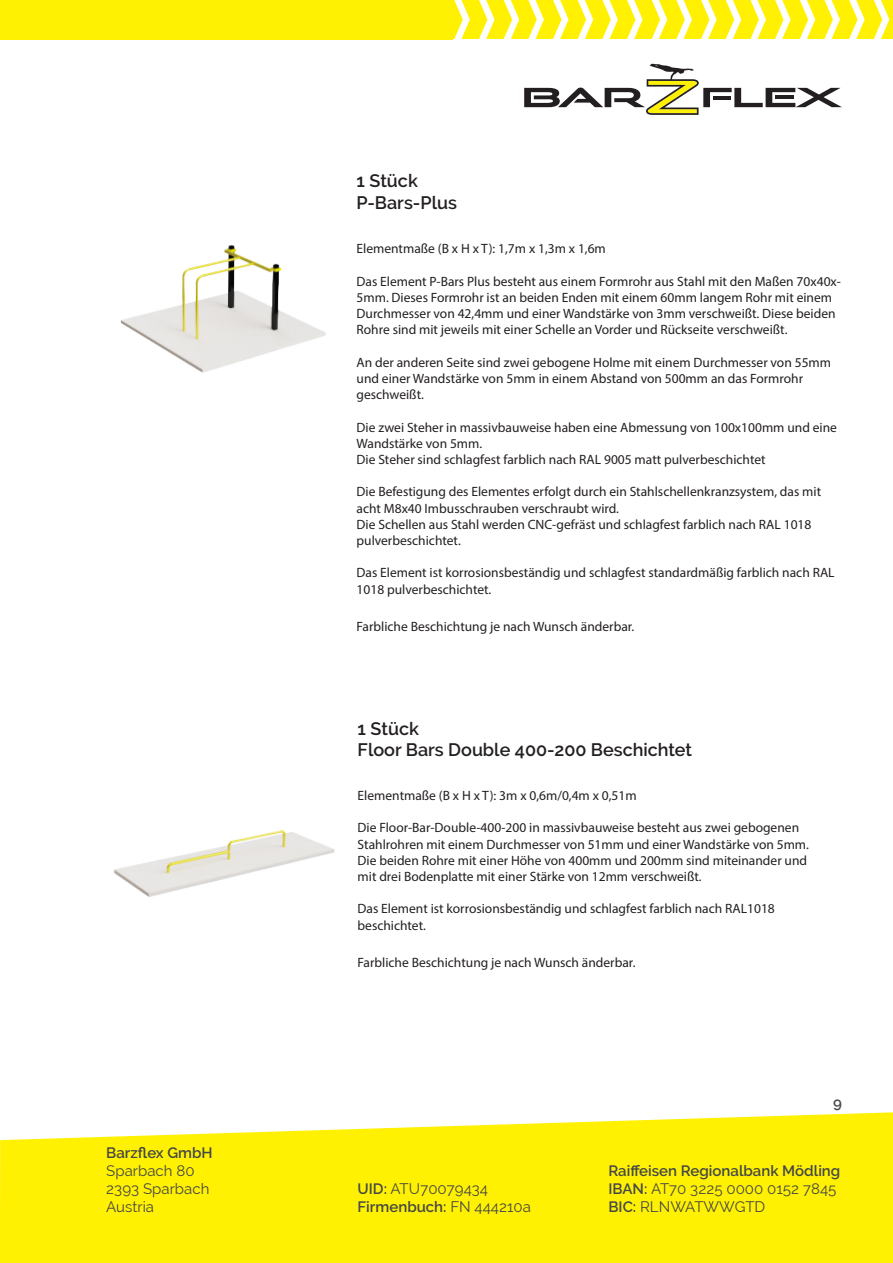
<style>
.page{position:relative;width:893px;height:1263px;background:#fff}
.page>*{position:absolute;margin:0;border:0;box-sizing:border-box;transform-origin:0 0}
.t1{font:600 18px "Raleway";color:#231f20}
.t2{font:600 15px/18px "Raleway";color:#444747}
.t3{font:15px/18px "Raleway";color:#444747}
.t4{font:13.5px/16.2px "Myriad Pro";color:#231f20}
.s1{font-weight:600}
.s2{font-weight:400}
</style>
<div class="page">
<svg style="left:0;top:1112px;width:893px;height:151px;background:#fff218"></svg>
<svg style="left:453px;top:0;width:440px;height:39px"></svg>
<div style="left:0;top:0;width:453px;height:39px;background:#fff101"></div>
<svg style="left:524px;top:64px;width:318px;height:51px"></svg>
<img style="left:114px;top:830px;width:221px;height:67px">
<img style="left:120px;top:245px;width:206px;height:128px">
<p class="t2" style="left:106px;top:1144px;width:108px">Barzflex GmbH</p>
<p class="t3" style="left:106px;top:1161px;width:105px">Sparbach 80<br>2393 Sparbach<br>Austria</p>
<p class="t1" style="left:357px;top:171px;width:63px">1 Stück</p>
<p class="t1" style="left:357px;top:192px;width:102px">P-Bars-Plus</p>
<p class="t4" style="left:357px;top:240px;width:251px">Elementmaße (B x H x T): 1,7m x 1,3m x 1,6m</p>
<p class="t4" style="left:357px;top:273px;width:486px">Das Element P-Bars Plus besteht aus einem Formrohr aus Stahl mit den Maßen 70x40x-5mm. Dieses Formrohr ist an beiden Enden mit einem 60mm langem Rohr mit einem Durchmesser von 42,4mm und einer Wandstärke von 3mm verschweißt. Diese beiden Rohre sind mit jeweils mit einer Schelle an Vorder und Rückseite verschweißt.</p>
<p class="t4" style="left:357px;top:354px;width:476px">An der anderen Seite sind zwei gebogene Holme mit einem Durchmesser von 55mm und einer Wandstärke von 5mm in einem Abstand von 500mm an das Formrohr geschweißt.</p>
<p class="t4" style="left:357px;top:419px;width:482px">Die zwei Steher in massivbauweise haben eine Abmessung von 100x100mm und eine<br>Wandstärke von 5mm.</p>
<p class="t4" style="left:357px;top:451px;width:411px">Die Steher sind schlagfest farblich nach RAL 9005 matt pulverbeschichtet</p>
<p class="t4" style="left:357px;top:483px;width:466px">Die Befestigung des Elementes erfolgt durch ein Stahlschellenkranzsystem, das mit acht M8x40 Imbusschrauben verschraubt wird.</p>
<p class="t4" style="left:357px;top:516px;width:456px">Die Schellen aus Stahl werden CNC-gefräst und schlagfest farblich nach RAL 1018 pulverbeschichtet.</p>
<p class="t4" style="left:357px;top:564px;width:480px">Das Element ist korrosionsbeständig und schlagfest standardmäßig farblich nach RAL<br>1018 pulverbeschichtet.</p>
<p class="t4" style="left:357px;top:618px;width:279px">Farbliche Beschichtung je nach Wunsch änderbar.</p>
<p class="t1" style="left:358px;top:718px;width:63px">1 Stück</p>
<p class="t1" style="left:358px;top:740px;width:336px">Floor Bars Double 400-200 Beschichtet</p>
<p class="t4" style="left:358px;top:787px;width:281px">Elementmaße (B x H x T): 3m x 0,6m/0,4m x 0,51m</p>
<p class="t4" style="left:358px;top:819px;width:453px">Die Floor-Bar-Double-400-200 in massivbauweise besteht aus zwei gebogenen<br>Stahlrohren mit einem Durchmesser von 51mm und einer Wandstärke von 5mm.</p>
<p class="t4" style="left:358px;top:852px;width:451px">Die beiden Rohre mit einer Höhe von 400mm und 200mm sind miteinander und mit drei Bodenplatte mit einer Stärke von 12mm verschweißt.</p>
<p class="t4" style="left:358px;top:900px;width:419px">Das Element ist korrosionsbeständig und schlagfest farblich nach RAL1018 beschichtet.</p>
<p class="t4" style="left:358px;top:954px;width:279px">Farbliche Beschichtung je nach Wunsch änderbar.</p>
<p class="t2" style="left:833px;top:1093px;width:10px">9</p>
<p class="t3" style="left:358px;top:1179px;width:175px"><span class="s1">UID:</span> ATU70079434<br><span class="s1">Firmenbuch:</span> FN 444210a</p>
<p class="t2" style="left:608px;top:1162px;width:233px">Raiffeisen Regionalbank Mödling<br>IBAN: <span class="s2">AT70 3225 0000 0152 7845<br></span>BIC: <span class="s2">RLNWATWWGTD</span></p>
</div>
